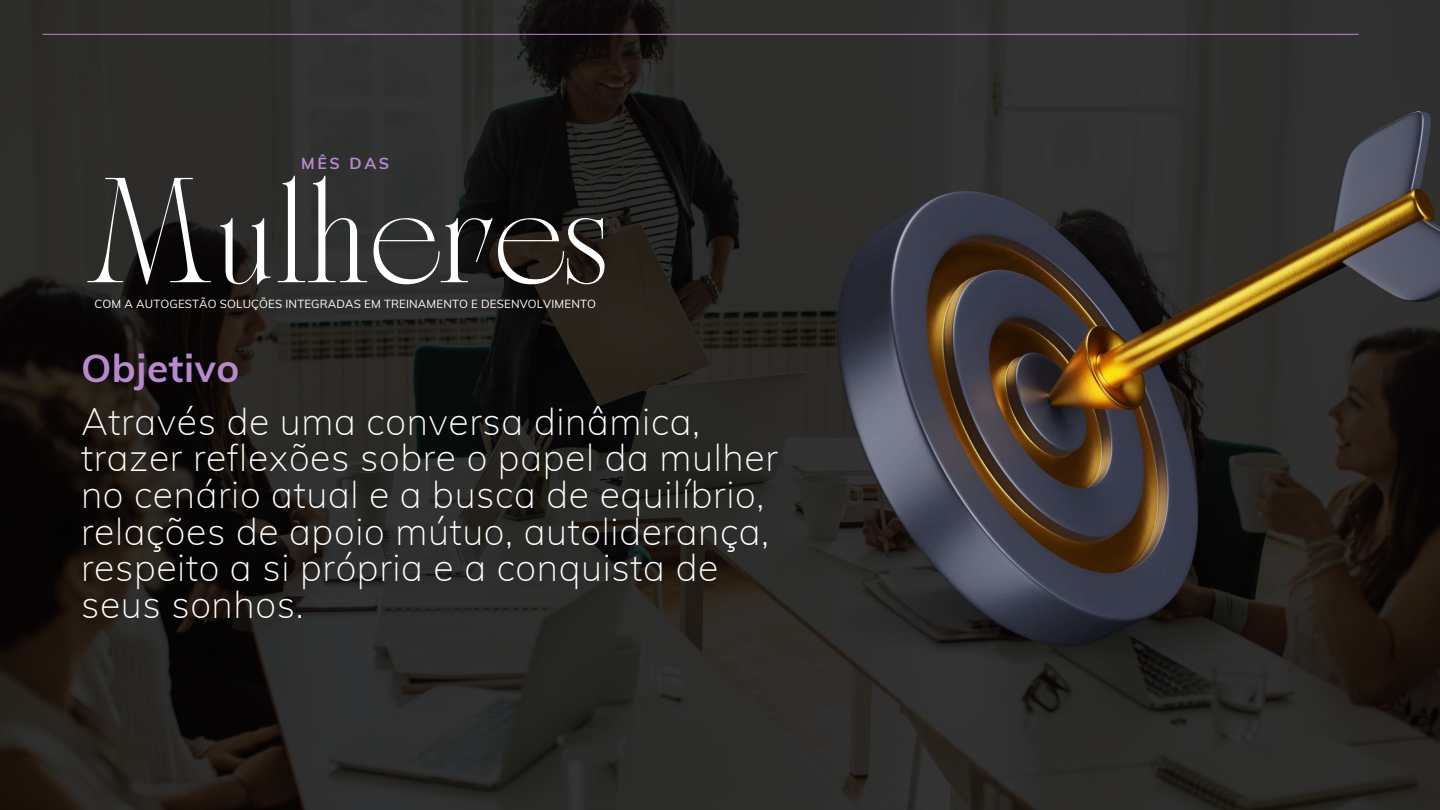
<style>
.page{position:relative;width:1440px;height:810px;background:#fff}
.page>*{position:absolute;margin:0;border:0;box-sizing:border-box;transform-origin:0 0}
.t1{font:104.3px "TAN Nightingale";color:#fff}
.t2{font:700 38.7px "Muli";letter-spacing:.015em;color:#b789cf}
.t3{font:200 37.3px/36.7px "Muli";letter-spacing:.015em;color:#fff}
.t4{font:700 16px "Muli";letter-spacing:.165em;color:#b789cf}
.t5{font:11.5px "Muli";letter-spacing:.01em;color:#fff}
</style>
<div class="page">
<img style="left:0;top:0;width:1440px;height:810px">
<hr style="left:42px;top:34px;width:1317px;height:1px;background:#b789cf">
<img style="left:838px;top:646px;width:446px;height:18px">
<img style="left:838px;top:111px;width:602px;height:535px">
<p class="t4" style="left:301px;top:153px;width:90px">MÊS DAS</p>
<h1 class="t1" style="left:84px;top:176px;width:526px">Mulheres</h1>
<p class="t5" style="left:95px;top:297px;width:503px">COM A AUTOGESTÃO SOLUÇÕES INTEGRADAS EM TREINAMENTO E DESENVOLVIMENTO</p>
<p class="t2" style="left:81px;top:343px;width:160px">Objetivo</p>
<p class="t3" style="left:81px;top:402px;width:698px">Através de uma conversa dinâmica, trazer reflexões sobre o papel da mulher no cenário atual e a busca de equilíbrio, relações de apoio mútuo, autoliderança, respeito a si própria e a conquista de seus sonhos.</p>
</div>
